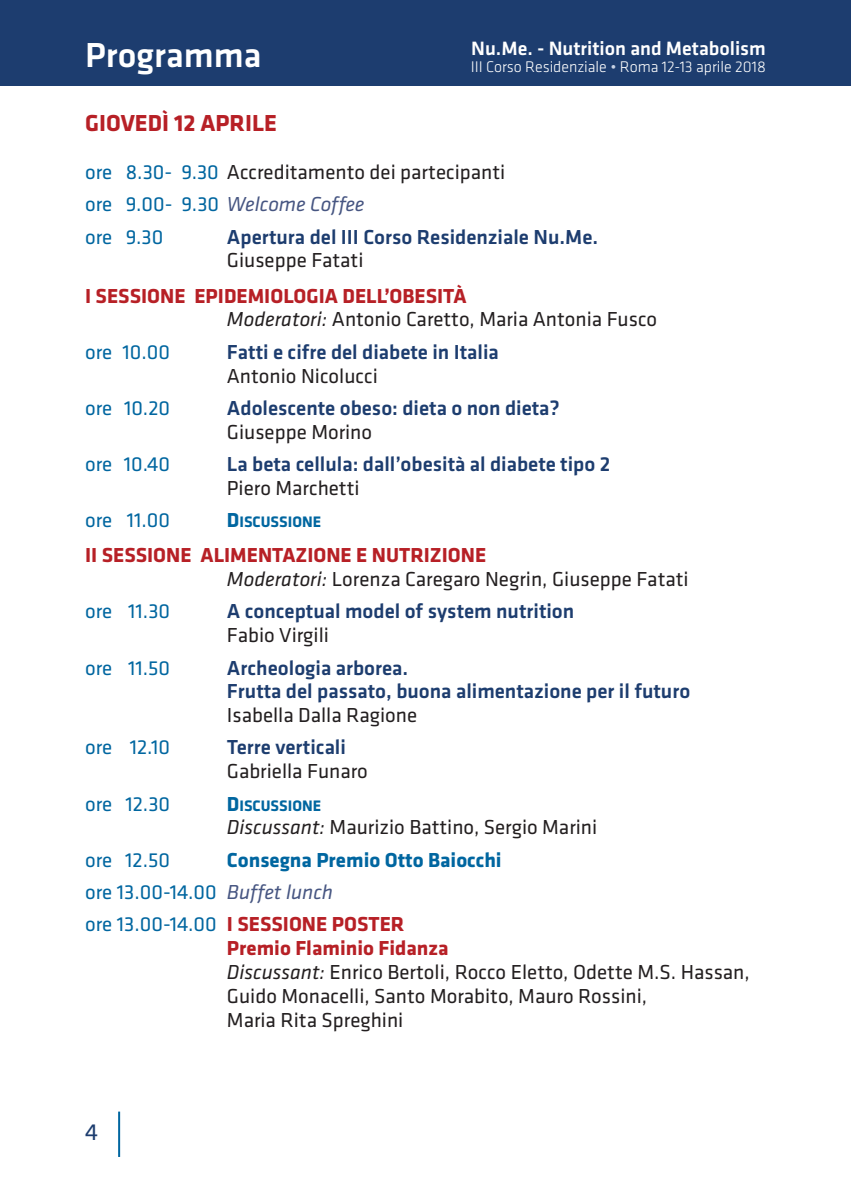
<style>
.page{position:relative;width:851px;height:1191px;background:#fff}
.page>*{position:absolute;margin:0;border:0;box-sizing:border-box;transform-origin:0 0}
.t1{font:500 36px "Klavika";color:#fff}
.t2{font:700 24px "Klavika";color:#b72026}
.t3{font:24px "Klavika";color:#1d3d6f}
.t4{font:21px/23.8px "Klavika";color:#231f20}
.t5{font:500 21px/23.8px "Klavika";color:#1d3d6f}
.t6{font:21px/32.4px "Klavika";color:#0066a0}
.t7{font:700 21px/23.8px "Klavika";color:#b72026}
.t8{font:500 20px "Klavika";color:#fff}
.t9{font:300 16px "Klavika";letter-spacing:-.005em;color:#fff}
.t10{font:700 15.8px "Klavika";color:#0066a0}
.s1{color:#c8d2e4}
.s2{color:#231f20}
.s3{font-style:italic;color:#475682}
.s4{font-weight:400;font-style:italic;color:#231f20}
.s5{font-weight:400;color:#231f20}
.s6{font-size:21px}
.s7{font-weight:700;color:#b72026}
.s8{font-style:italic}
.s9{font-weight:700}
</style>
<div class="page">
<hr style="left:118px;top:1111px;width:2px;height:46px;background:#0066a0">
<div style="left:0;top:0;width:850px;height:85px;background:#1d3d6f"></div>
<p class="t8" style="left:471px;top:40px;width:296px">Nu.Me. - Nutrition and Metabolism</p>
<p class="t9" style="left:471px;top:60px;width:296px">III Corso Residenziale <span class="s1">•</span> Roma 12-13 aprile 2018</p>
<h1 class="t1" style="left:85px;top:41px;width:178px">Programma</h1>
<p class="t2" style="left:85px;top:114px;width:193px">GIOVEDÌ 12 APRILE</p>
<p class="t6" style="left:85px;top:158px;width:421px">ore 8.30- 9.30 <span class="s2">Accreditamento dei partecipanti </span>ore 9.00- 9.30 <span class="s3">Welcome Coffee<br></span>ore 9.30</p>
<p class="t5" style="left:227px;top:227px;width:373px">Apertura del III Corso Residenziale Nu.Me.</p>
<p class="t4" style="left:227px;top:251px;width:138px">Giuseppe Fatati</p>
<p class="t7" style="left:227px;top:286px;width:432px;text-indent:-142px">I SESSIONE EPIDEMIOLOGIA DELL’OBESITÀ<br><span class="s4">Moderatori:</span> <span class="s5">Antonio Caretto, Maria Antonia Fusco</span></p>
<p class="t6" style="left:85px;top:338px;width:87px">ore 10.00</p>
<p class="t5" style="left:227px;top:342px;width:273px">Fatti e cifre del diabete in Italia</p>
<p class="t4" style="left:227px;top:366px;width:152px">Antonio Nicolucci</p>
<p class="t6" style="left:85px;top:394px;width:87px">ore 10.20</p>
<p class="t5" style="left:227px;top:398px;width:334px">Adolescente obeso: dieta o non dieta?</p>
<p class="t4" style="left:227px;top:422px;width:147px">Giuseppe Morino</p>
<p class="t6" style="left:85px;top:450px;width:87px">ore 10.40</p>
<p class="t5" style="left:227px;top:454px;width:385px">La beta cellula: dall’obesità al diabete tipo 2</p>
<p class="t4" style="left:227px;top:478px;width:134px">Piero Marchetti</p>
<p class="t6" style="left:85px;top:506px;width:87px">ore 11.00</p>
<p class="t10" style="left:227px;top:516px;width:96px"><span class="s6">D</span>ISCUSSIONE</p>
<p class="t4" style="left:227px;top:545px;width:463px;text-indent:-142px"><span class="s7">II SESSIONE ALIMENTAZIONE E NUTRIZIONE<br></span><span class="s8">Moderatori:</span> Lorenza Caregaro Negrin, Giuseppe Fatati</p>
<p class="t6" style="left:85px;top:597px;width:87px">ore 11.30</p>
<p class="t5" style="left:227px;top:601px;width:349px">A conceptual model of system nutrition</p>
<p class="t4" style="left:227px;top:625px;width:103px">Fabio Virgili</p>
<p class="t6" style="left:85px;top:653px;width:87px">ore 11.50</p>
<p class="t5" style="left:227px;top:657px;width:465px">Archeologia arborea.<br>Frutta del passato, buona alimentazione per il futuro</p>
<p class="t4" style="left:227px;top:705px;width:192px">Isabella Dalla Ragione</p>
<p class="t6" style="left:85px;top:733px;width:87px">ore 12.10</p>
<p class="t5" style="left:227px;top:737px;width:120px">Terre verticali</p>
<p class="t4" style="left:227px;top:761px;width:142px">Gabriella Funaro</p>
<p class="t6" style="left:85px;top:789px;width:87px">ore 12.30</p>
<p class="t10" style="left:227px;top:799px;width:96px"><span class="s6">D</span>ISCUSSIONE</p>
<p class="t4" style="left:227px;top:817px;width:372px"><span class="s8">Discussant:</span> Maurizio Battino, Sergio Marini</p>
<p class="t6" style="left:85px;top:845px;width:87px">ore 12.50</p>
<p class="t6" style="left:85px;top:845px;width:418px;text-indent:142px"><span class="s9">Consegna Premio Otto Baiocchi </span>ore 13.00-14.00 <span class="s3">Buffet lunch<br></span>ore 13.00-14.00 <span class="s7">I SESSIONE POSTER</span></p>
<p class="t4" style="left:227px;top:938px;width:524px"><span class="s7">Premio Flaminio Fidanza<br></span><span class="s8">Discussant:</span> Enrico Bertoli, Rocco Eletto, Odette M.S. Hassan, Guido Monacelli, Santo Morabito, Mauro Rossini,<br>Maria Rita Spreghini</p>
<p class="t3" style="left:85px;top:1123px;width:14px">4</p>
</div>
